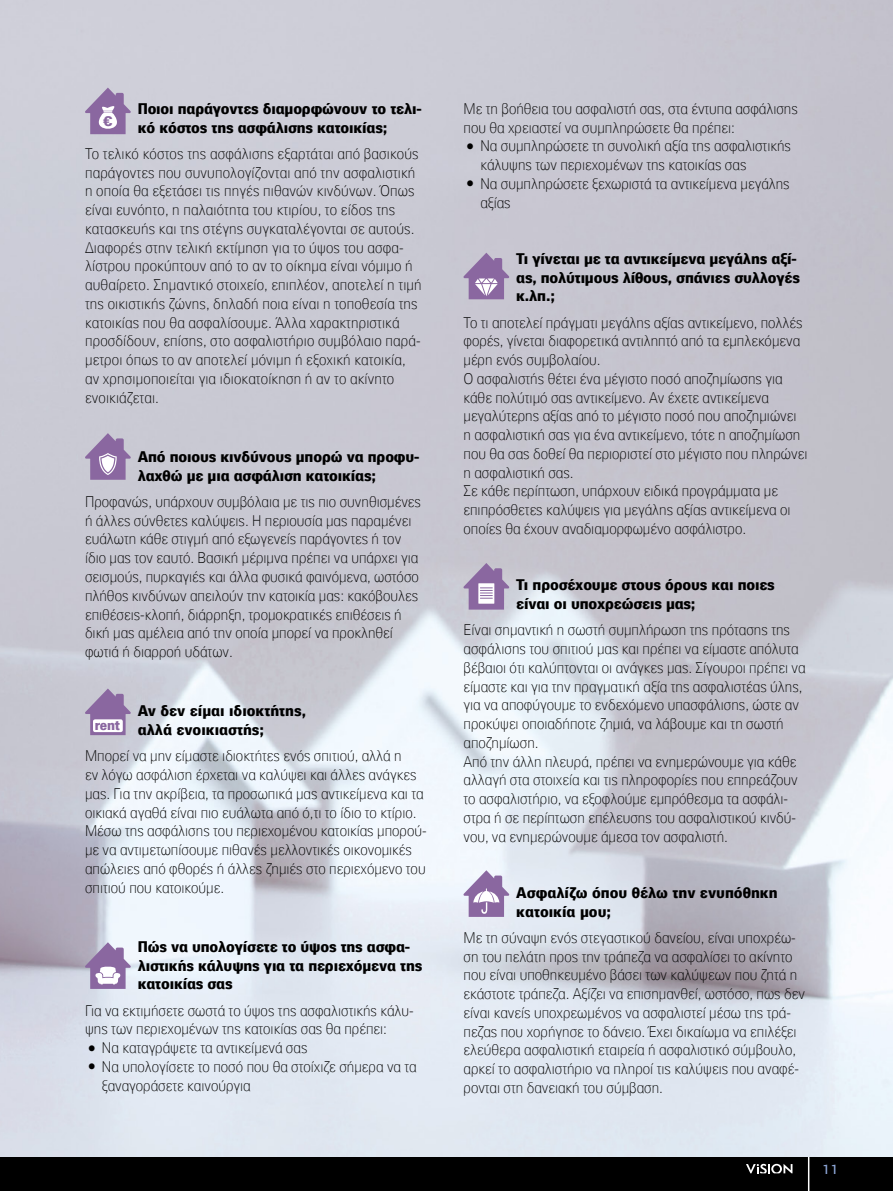
<style>
.page{position:relative;width:893px;height:1191px;background:#fff}
.page>*{position:absolute;margin:0;border:0;box-sizing:border-box;transform-origin:0 0}
.t1{font:18px "CF Bank";color:#8da6d6}
.t2{font:100 15px/18.8px "PF Paperback";color:#000}
.t3{font:900 15px/18.8px "PF Paperback";letter-spacing:-.01em;color:#000}
.t4{font:900 13.5px "PF Paperback";color:#8a67a0}
.s1{font-size:27px}
</style>
<div class="page">
<div style="left:0;top:1157px;width:893px;height:34px;background:#000"></div>
<svg style="left:746px;top:1163px;width:46px;height:10px"></svg>
<hr style="left:808px;top:1152px;width:1px;height:39px;background:#fff">
<svg style="left:85px;top:688px;width:46px;height:47px;background:#a490b5"></svg>
<div style="left:93px;top:719px;width:30px;height:13px;background:#fff;border-radius:2px"></div>
<svg style="left:463px;top:253px;width:46px;height:46px;background:#a994b8"></svg>
<svg style="left:85px;top:433px;width:46px;height:47px;background:#aa97ba"></svg>
<svg style="left:85px;top:942px;width:46px;height:47px"></svg>
<svg style="left:85px;top:88px;width:46px;height:46px;background:#b09dbf"></svg>
<svg style="left:463px;top:563px;width:46px;height:46px;background:#ad9abc"></svg>
<svg style="left:463px;top:870px;width:46px;height:47px"></svg>
<p class="t3" style="left:138px;top:99px;width:285px">Ποιοι παράγοντες διαμορφώνουν το τελι&shy;κό κόστος της ασφάλισης κατοικίας;</p>
<p class="t2" style="left:85px;top:144px;width:338px">Το τελικό κόστος της ασφάλισης εξαρτάται από βασικούς παράγοντες που συνυπολογίζονται από την ασφαλιστική η οποία θα εξετάσει τις πηγές πιθανών κινδύνων. Όπως είναι ευνόητο, η παλαιότητα του κτιρίου, το είδος της κατασκευής και της στέγης συγκαταλέγονται σε αυτούς.<br>Διαφορές στην τελική εκτίμηση για το ύψος του ασφα&shy;λίστρου προκύπτουν από το αν το οίκημα είναι νόμιμο ή αυθαίρετο. Σημαντικό στοιχείο, επιπλέον, αποτελεί η τιμή της οικιστικής ζώνης, δηλαδή ποια είναι η τοποθεσία της κατοικίας που θα ασφαλίσουμε. Άλλα χαρακτηριστικά προσδίδουν, επίσης, στο ασφαλιστήριο συμβόλαιο παρά&shy;μετροι όπως το αν αποτελεί μόνιμη ή εξοχική κατοικία, αν χρησιμοποιείται για ιδιοκατοίκηση ή αν το ακίνητο ενοικιάζεται.</p>
<p class="t4" style="left:103px;top:113px;width:10px">€</p>
<p class="t3" style="left:138px;top:447px;width:283px">Από ποιους κινδύνους μπορώ να προφυ&shy;λαχθώ με μια ασφάλιση κατοικίας;</p>
<p class="t2" style="left:85px;top:492px;width:337px">Προφανώς, υπάρχουν συμβόλαια με τις πιο συνηθισμένες ή άλλες σύνθετες καλύψεις. Η περιουσία μας παραμένει ευάλωτη κάθε στιγμή από εξωγενείς παράγοντες ή τον ίδιο μας τον εαυτό. Βασική μέριμνα πρέπει να υπάρχει για σεισμούς, πυρκαγιές και άλλα φυσικά φαινόμενα, ωστόσο πλήθος κινδύνων απειλούν την κατοικία μας: κακόβουλες επιθέσεις-κλοπή, διάρρηξη, τρομοκρατικές επιθέσεις ή δική μας αμέλεια από την οποία μπορεί να προκληθεί φωτιά ή διαρροή υδάτων.</p>
<p class="t3" style="left:138px;top:701px;width:170px">Αν δεν είμαι ιδιοκτήτης, αλλά ενοικιαστής;</p>
<p class="t2" style="left:85px;top:746px;width:343px">Μπορεί να μην είμαστε ιδιοκτήτες ενός σπιτιού, αλλά η<br>εν λόγω ασφάλιση έρχεται να καλύψει και άλλες ανάγκες μας. Για την ακρίβεια, τα προσωπικά μας αντικείμενα και τα οικιακά αγαθά είναι πιο ευάλωτα από ό,τι το ίδιο το κτίριο.<br>Μέσω της ασφάλισης του περιεχομένου κατοικίας μπορού&shy;με να αντιμετωπίσουμε πιθανές μελλοντικές οικονομικές απώλειες από φθορές ή άλλες ζημιές στο περιεχόμενο του σπιτιού που κατοικούμε.</p>
<p class="t4" style="left:95px;top:717px;width:27px">rent</p>
<p class="t3" style="left:138px;top:936px;width:286px">Πώς να υπολογίσετε το ύψος της ασφα&shy;λιστικής κάλυψης για τα περιεχόμενα της κατοικίας σας</p>
<p class="t2" style="left:85px;top:1001px;width:330px">Για να εκτιμήσετε σωστά το ύψος της ασφαλιστικής κάλυ&shy;ψης των περιεχομένων της κατοικίας σας θα πρέπει:</p>
<p class="t2" style="left:85px;top:1038px;width:224px"><span class="s1">•</span> Να καταγράψετε τα αντικείμενά σας</p>
<p class="t2" style="left:102px;top:1057px;width:316px;text-indent:-17px"><span class="s1">•</span> Να υπολογίσετε το ποσό που θα στοίχιζε σήμερα να τα ξαναγοράσετε καινούργια</p>
<p class="t2" style="left:463px;top:99px;width:336px">Με τη βοήθεια του ασφαλιστή σας, στα έντυπα ασφάλισης που θα χρειαστεί να συμπληρώσετε θα πρέπει:</p>
<p class="t2" style="left:480px;top:137px;width:312px;text-indent:-17px"><span class="s1">•</span> Να συμπληρώσετε τη συνολική αξία της ασφαλιστικής κάλυψης των περιεχομένων της κατοικίας σας</p>
<p class="t2" style="left:480px;top:174px;width:311px;text-indent:-17px"><span class="s1">•</span> Να συμπληρώσετε ξεχωριστά τα αντικείμενα μεγάλης αξίας</p>
<p class="t3" style="left:516px;top:249px;width:285px">Τι γίνεται με τα αντικείμενα μεγάλης αξί&shy;ας, πολύτιμους λίθους, σπάνιες συλλογές κ.λπ.;</p>
<p class="t2" style="left:463px;top:313px;width:345px">Το τι αποτελεί πράγματι μεγάλης αξίας αντικείμενο, πολλές φορές, γίνεται διαφορετικά αντιληπτό από τα εμπλεκόμενα μέρη ενός συμβολαίου.<br>Ο ασφαλιστής θέτει ένα μέγιστο ποσό αποζημίωσης για κάθε πολύτιμό σας αντικείμενο. Αν έχετε αντικείμενα μεγαλύτερης αξίας από το μέγιστο ποσό που αποζημιώνει η ασφαλιστική σας για ένα αντικείμενο, τότε η αποζημίωση που θα σας δοθεί θα περιοριστεί στο μέγιστο που πληρώνει η ασφαλιστική σας.<br>Σε κάθε περίπτωση, υπάρχουν ειδικά προγράμματα με επιπρόσθετες καλύψεις για μεγάλης αξίας αντικείμενα οι οποίες θα έχουν αναδιαμορφωμένο ασφάλιστρο.</p>
<p class="t3" style="left:516px;top:575px;width:260px">Τι προσέχουμε στους όρους και ποιες είναι οι υποχρεώσεις μας;</p>
<p class="t2" style="left:463px;top:620px;width:344px">Είναι σημαντική η σωστή συμπλήρωση της πρότασης της ασφάλισης του σπιτιού μας και πρέπει να είμαστε απόλυτα βέβαιοι ότι καλύπτονται οι ανάγκες μας. Σίγουροι πρέπει να είμαστε και για την πραγματική αξία της ασφαλιστέας ύλης, για να αποφύγουμε το ενδεχόμενο υπασφάλισης, ώστε αν προκύψει οποιαδήποτε ζημιά, να λάβουμε και τη σωστή αποζημίωση.<br>Από την άλλη πλευρά, πρέπει να ενημερώνουμε για κάθε αλλαγή στα στοιχεία και τις πληροφορίες που επηρεάζουν το ασφαλιστήριο, να εξοφλούμε εμπρόθεσμα τα ασφάλι&shy;στρα ή σε περίπτωση επέλευσης του ασφαλιστικού κινδύ&shy;νου, να ενημερώνουμε άμεσα τον ασφαλιστή.</p>
<p class="t3" style="left:516px;top:882px;width:263px">Ασφαλίζω όπου θέλω την ενυπόθηκη κατοικία μου;</p>
<p class="t2" style="left:463px;top:928px;width:343px">Με τη σύναψη ενός στεγαστικού δανείου, είναι υποχρέω&shy;ση του πελάτη προς την τράπεζα να ασφαλίσει το ακίνητο που είναι υποθηκευμένο βάσει των καλύψεων που ζητά η εκάστοτε τράπεζα. Αξίζει να επισημανθεί, ωστόσο, πως δεν είναι κανείς υποχρεωμένος να ασφαλιστεί μέσω της τρά&shy;πεζας που χορήγησε το δάνειο. Έχει δικαίωμα να επιλέξει ελεύθερα ασφαλιστική εταιρεία ή ασφαλιστικό σύμβουλο, αρκεί το ασφαλιστήριο να πληροί τις καλύψεις που αναφέ&shy;ρονται στη δανειακή του σύμβαση.</p>
<p class="t1" style="left:820px;top:1159px;width:23px">11</p>
</div>
